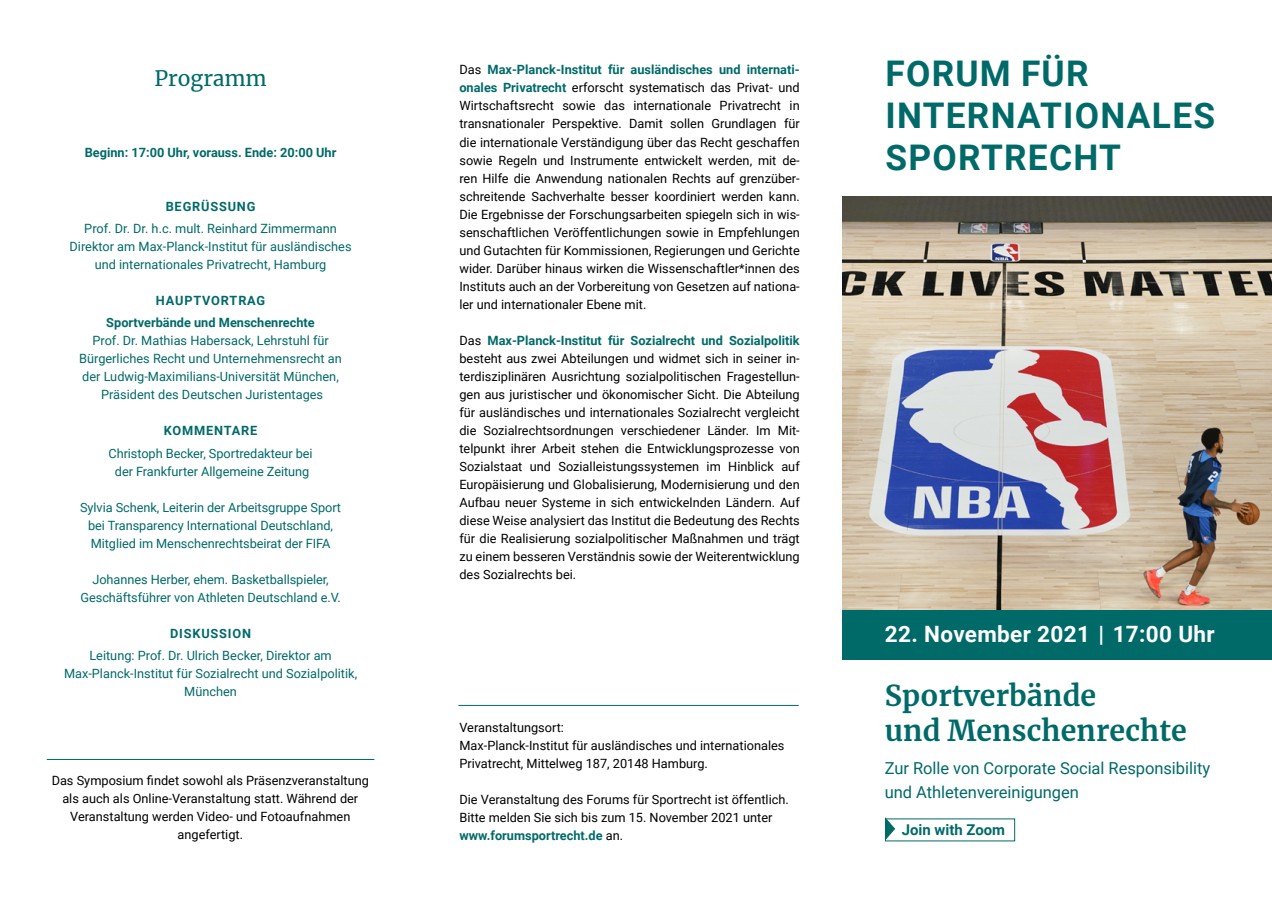
<style>
.page{position:relative;width:1272px;height:902px;background:#fff}
.page>*{position:absolute;margin:0;border:0;box-sizing:border-box;transform-origin:0 0}
.t1{font:700 35.25px/41.8px "Roboto";letter-spacing:.035em;color:#006a69}
.t2{font:700 28.5px/34.5px "Merriweather";letter-spacing:.005em;color:#006a69}
.t3{font:700 22.5px "Roboto";letter-spacing:.015em;color:#fff}
.t4{font:21px "Merriweather";color:#006a69}
.t5{font:16.5px/24px "Roboto";letter-spacing:-.005em;color:#006a69}
.t6{font:700 14.85px "Roboto";color:#006a69}
.t7{font:12.75px/18px "Roboto";color:#000}
.t8{font:12.75px/18px "Roboto";color:#006a69;text-align:center}
.t9{font:700 12.75px/22.2px "Roboto";color:#006a69;text-align:center}
.t10{font:700 12.75px "Roboto";letter-spacing:.065em;color:#006a69}
.s1{font-weight:700;color:#006a69}
</style>
<div class="page">
<div style="left:842px;top:610px;width:429px;height:49px;background:#006a69"></div>
<hr style="left:458px;top:705px;width:340px;height:1px;background:#006a69">
<hr style="left:47px;top:759px;width:327px;height:1px;background:#006a69">
<svg style="left:885px;top:817px;width:130px;height:24px"></svg>
<img style="left:842px;top:197px;width:429px;height:412px">
<h3 class="t4" style="left:154px;top:63px;width:113px">Programm</h3>
<p class="t9" style="left:85px;top:140px;width:253px">Beginn: 17:00 Uhr, vorauss. Ende: 20:00 Uhr</p>
<p class="t10" style="left:166px;top:197px;width:91px">BEGRÜSSUNG</p>
<p class="t8" style="left:70px;top:219px;width:283px">Prof. Dr. Dr. h.c. mult. Reinhard Zimmermann<br>Direktor am Max-Planck-Institut für ausländisches und internationales Privatrecht, Hamburg</p>
<p class="t9" style="left:106px;top:289px;width:210px">HAUPTVORTRAG<br>Sportverbände und Menschenrechte</p>
<p class="t8" style="left:79px;top:331px;width:264px">Prof. Dr. Mathias Habersack, Lehrstuhl für Bürgerliches Recht und Unternehmensrecht an der Ludwig-Maximilians-Universität München, Präsident des Deutschen Juristentages</p>
<p class="t10" style="left:164px;top:422px;width:95px">KOMMENTARE</p>
<p class="t8" style="left:108px;top:443px;width:206px">Christoph Becker, Sportredakteur bei der Frankfurter Allgemeine Zeitung</p>
<p class="t8" style="left:80px;top:497px;width:262px">Sylvia Schenk, Leiterin der Arbeitsgruppe Sport bei Transparency International Deutschland,<br>Mitglied im Menschenrechtsbeirat der FIFA</p>
<p class="t8" style="left:80px;top:569px;width:262px">Johannes Herber, ehem. Basketballspieler,<br>Geschäftsführer von Athleten Deutschland e.V.</p>
<p class="t10" style="left:170px;top:624px;width:83px">DISKUSSION</p>
<p class="t8" style="left:64px;top:646px;width:295px">Leitung: Prof. Dr. Ulrich Becker, Direktor am<br>Max-Planck-Institut für Sozialrecht und Sozialpolitik,<br>München</p>
<p class="t7" style="left:52px;top:770px;width:319px;text-align:center">Das Symposium findet sowohl als Präsenzveranstaltung als auch als Online-Veranstaltung statt. Während der Veranstaltung werden Video- und Fotoaufnahmen angefertigt.</p>
<p class="t7" style="left:459px;top:60px;width:342px;text-align:justify">Das <span class="s1">Max-Planck-Institut für ausländisches und internati&shy;onales Privatrecht</span> erforscht systematisch das Privat- und Wirtschaftsrecht sowie das internationale Privatrecht in transnationaler Perspektive. Damit sollen Grundlagen für die internationale Verständigung über das Recht geschaffen sowie Regeln und Instrumente entwickelt werden, mit de&shy;ren Hilfe die Anwendung nationalen Rechts auf grenzüber&shy;schreitende Sachverhalte besser koordiniert werden kann.<br>Die Ergebnisse der Forschungsarbeiten spiegeln sich in wis&shy;senschaftlichen Veröffentlichungen sowie in Empfehlungen und Gutachten für Kommissionen, Regierungen und Gerichte wider. Darüber hinaus wirken die Wissenschaftler*innen des Instituts auch an der Vorbereitung von Gesetzen auf nationa&shy;ler und internationaler Ebene mit.</p>
<p class="t7" style="left:459px;top:330px;width:342px;text-align:justify">Das <span class="s1">Max-Planck-Institut für Sozialrecht und Sozialpolitik </span>besteht aus zwei Abteilungen und widmet sich in seiner in&shy;terdisziplinären Ausrichtung sozialpolitischen Fragestellun&shy;gen aus juristischer und ökonomischer Sicht. Die Abteilung für ausländisches und internationales Sozialrecht vergleicht die Sozialrechtsordnungen verschiedener Länder. Im Mit&shy;telpunkt ihrer Arbeit stehen die Entwicklungsprozesse von Sozialstaat und Sozialleistungssystemen im Hinblick auf Europäisierung und Globalisierung, Modernisierung und den Aufbau neuer Systeme in sich entwickelnden Ländern. Auf diese Weise analysiert das Institut die Bedeutung des Rechts für die Realisierung sozialpolitischer Maßnahmen und trägt zu einem besseren Verständnis sowie der Weiterentwicklung des Sozialrechts bei.</p>
<p class="t7" style="left:459px;top:717px;width:326px">Veranstaltungsort:<br>Max-Planck-Institut für ausländisches und internationales<br>Privatrecht, Mittelweg 187, 20148 Hamburg.</p>
<p class="t7" style="left:459px;top:789px;width:331px">Die Veranstaltung des Forums für Sportrecht ist öffentlich.<br>Bitte melden Sie sich bis zum 15. November 2021 unter <span class="s1">www.forumsportrecht.de</span> an.</p>
<h1 class="t1" style="left:885px;top:51px;width:331px">FORUM FÜR<br>INTERNATIONALES<br>SPORTRECHT</h1>
<h3 class="t3" style="left:884px;top:618px;width:331px">22. November 2021 | 17:00 Uhr</h3>
<h2 class="t2" style="left:884px;top:677px;width:303px">Sportverbände<br>und Menschenrechte</h2>
<p class="t5" style="left:884px;top:755px;width:327px">Zur Rolle von Corporate Social Responsibility und Athletenvereinigungen</p>
<p class="t6" style="left:901px;top:819px;width:105px">Join with Zoom</p>
</div>
